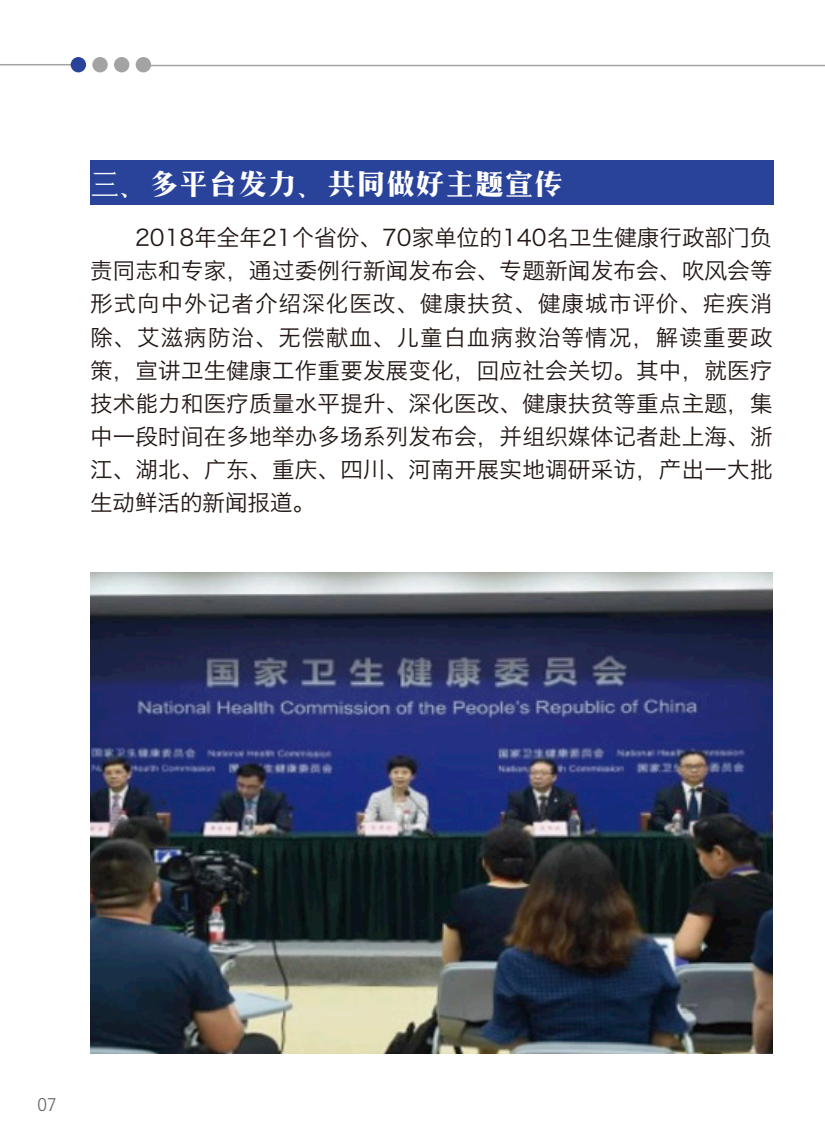
<style>
.page{position:relative;width:825px;height:1125px;background:#fff}
.page>*{position:absolute;margin:0;border:0;box-sizing:border-box;transform-origin:0 0}
.t1{font:29.55px "MF Yan Song Noncommercial";color:#fff}
.t2{font:22.5px/33px "Hiragino Sans GB W3";letter-spacing:.01em;color:#221714;text-align:justify}
.t3{font:18px "FZYOUH 506 L GB1 4";color:#666766}
</style>
<div class="page">
<div style="left:90px;top:160px;width:684px;height:45px;background:#2a439a"></div>
<img style="left:90px;top:573px;width:682px;height:481px">
<hr style="left:143px;top:65px;width:682px;height:1px;background:#a3a3a3">
<hr style="left:0;top:64px;width:78px;height:1px;background:#a3a3a3">
<div style="left:71px;top:57px;width:15px;height:15px;background:#2a439a;border-radius:50%"></div>
<div style="left:92px;top:57px;width:16px;height:15px;background:#a3a3a3;border-radius:50%"></div>
<div style="left:114px;top:57px;width:15px;height:15px;background:#a3a3a3;border-radius:50%"></div>
<div style="left:136px;top:57px;width:15px;height:15px;background:#a3a3a3;border-radius:50%"></div>
<h1 class="t1" style="left:90px;top:168px;width:475px">三、多平台发力、共同做好主题宣传</h1>
<p class="t2" style="left:90px;top:221px;width:684px;text-indent:45px">2018年全年21个省份、70家单位的140名卫生健康行政部门负责同志和专家，通过委例行新闻发布会、专题新闻发布会、吹风会等形式向中外记者介绍深化医改、健康扶贫、健康城市评价、疟疾消除、艾滋病防治、无偿献血、儿童白血病救治等情况，解读重要政策，宣讲卫生健康工作重要发展变化，回应社会关切。其中，就医疗技术能力和医疗质量水平提升、深化医改、健康扶贫等重点主题，集中一段时间在多地举办多场系列发布会，并组织媒体记者赴上海、浙江、湖北、广东、重庆、四川、河南开展实地调研采访，产出一大批生动鲜活的新闻报道。</p>
<p class="t3" style="left:37px;top:1095px;width:21px">07</p>
</div>
